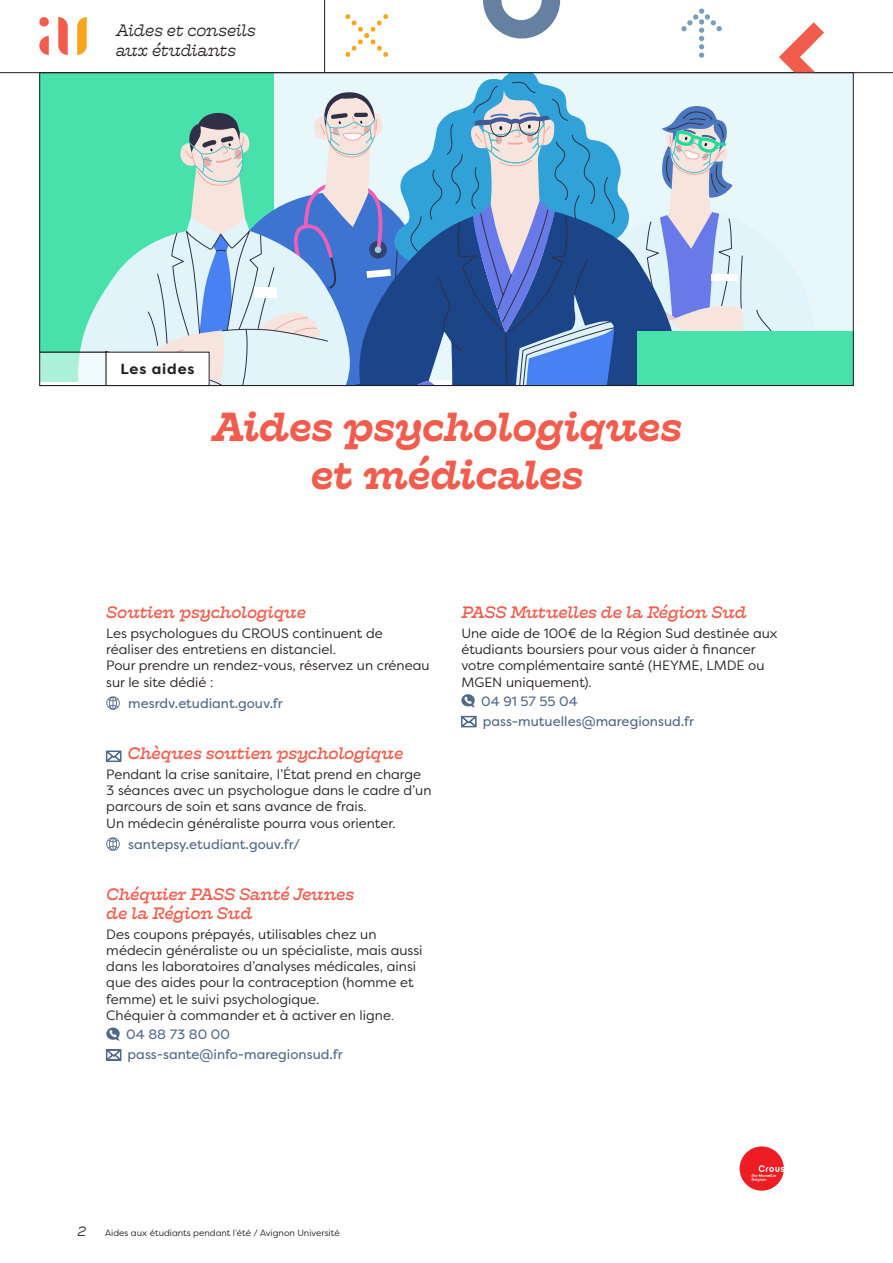
<style>
.page{position:relative;width:893px;height:1263px;background:#fff}
.page>*{position:absolute;margin:0;border:0;box-sizing:border-box;transform-origin:0 0}
.t1{font:italic 500 40.5px/48px "Hatch";letter-spacing:-.005em;color:#f15c4d;text-align:center}
.t2{font:italic 16.5px/19.8px "Hatch";letter-spacing:-.005em;color:#f15c4d}
.t3{font:italic 300 16.5px/19.8px "Hatch";color:#231f20}
.t4{font:700 14.55px "Filson Pro";letter-spacing:.06em;color:#231f20}
.t5{font:13.5px/16.2px "Filson Pro";color:#231f20}
.t6{font:13.5px/19.5px "Filson Pro";color:#536989}
.t7{font:italic 300 13.5px "Hatch";color:#231f20}
.t8{font:9px "Filson Pro";color:#231f20}
.s1{color:#536989}
.s2{color:#231f20}
.s3{font-size:12px;color:#231f20}
</style>
<div class="page">
<svg style="left:106px;top:696px;width:14px;height:14px"></svg>
<svg style="left:106px;top:751px;width:15px;height:11px"></svg>
<svg style="left:106px;top:837px;width:14px;height:14px"></svg>
<svg style="left:106px;top:1027px;width:14px;height:14px"></svg>
<svg style="left:106px;top:1049px;width:15px;height:11px"></svg>
<svg style="left:461px;top:694px;width:14px;height:13px"></svg>
<svg style="left:461px;top:716px;width:15px;height:11px"></svg>
<svg style="left:740px;top:1146px;width:44px;height:45px"></svg>
<hr style="left:324px;top:0;width:1px;height:72px;background:#231f20">
<div style="left:39px;top:17px;width:10px;height:10px;background:#f15c4d;border-radius:50%"></div>
<svg style="left:39px;top:36px;width:10px;height:19px"></svg>
<svg style="left:58px;top:17px;width:10px;height:38px"></svg>
<svg style="left:77px;top:17px;width:10px;height:38px"></svg>
<div style="left:259px;top:73px;width:594px;height:307px;background:#e6f7fa"></div>
<div style="left:40px;top:73px;width:234px;height:308px;background:#49e1ab"></div>
<svg style="left:76px;top:292px;width:28px;height:60px"></svg>
<svg style="left:484px;top:74px;width:55px;height:8px"></svg>
<svg style="left:104px;top:82px;width:668px;height:302px"></svg>
<div style="left:637px;top:331px;width:216px;height:54px;background:#49e1ab"></div>
<div style="left:106px;top:352px;width:103px;height:33px;background:#fff"></div>
<svg style="left:41px;top:354px;width:63px;height:30px;background:#cbf5e8"></svg>
<hr style="left:40px;top:352px;width:66px;height:1px;background:#231f20">
<hr style="left:0;top:72px;width:893px;height:1px;background:#231f20">
<hr style="left:39px;top:385px;width:814px;height:1px;background:#231f20">
<svg style="left:483px;top:0;width:77px;height:39px"></svg>
<svg style="left:345px;top:14px;width:43px;height:43px"></svg>
<svg style="left:681px;top:9px;width:41px;height:49px"></svg>
<svg style="left:779px;top:22px;width:45px;height:50px"></svg>
<p class="t3" style="left:116px;top:20px;width:141px">Aides et conseils aux étudiants</p>
<p class="t4" style="left:120px;top:360px;width:76px">Les aides</p>
<p class="t1" style="left:212px;top:403px;width:471px">Aides psychologiques et médicales</p>
<p class="t2" style="left:106px;top:603px;width:201px">Soutien psychologique</p>
<p class="t5" style="left:106px;top:625px;width:278px">Les psychologues du CROUS continuent de réaliser des entretiens en distanciel.</p>
<p class="t5" style="left:106px;top:657px;width:325px">Pour prendre un rendez-vous, réservez un créneau sur le site dédié :</p>
<p class="t6" style="left:128px;top:693px;width:156px">mesrdv.etudiant.gouv.fr</p>
<p class="t2" style="left:128px;top:744px;width:277px">Chèques soutien psychologique</p>
<p class="t5" style="left:106px;top:766px;width:327px">Pendant la crise sanitaire, l’État prend en charge<br>3 séances avec un psychologue dans le cadre d’un parcours de soin et sans avance de frais.</p>
<p class="t5" style="left:128px;top:812px;width:269px;line-height:21px;text-indent:-22px">Un médecin généraliste pourra vous orienter. <span class="s1">santepsy.etudiant.gouv.fr/</span></p>
<p class="t2" style="left:106px;top:884px;width:249px">Chéquier PASS Santé Jeunes de la Région Sud</p>
<p class="t5" style="left:106px;top:926px;width:318px">Des coupons prépayés, utilisables chez un médecin généraliste ou un spécialiste, mais aussi dans les laboratoires d’analyses médicales, ainsi que des aides pour la contraception (homme et femme) et le suivi psychologique.</p>
<p class="t6" style="left:126px;top:1005px;width:269px;text-indent:-20px"><span class="s2">Chéquier à commander et à activer en ligne</span><span class="s3">.<br></span>04 88 73 80 00 pass-sante@info-maregionsud.fr</p>
<p class="t2" style="left:461px;top:603px;width:287px">PASS Mutuelles de la Région Sud</p>
<p class="t5" style="left:461px;top:625px;width:318px">Une aide de 100€ de la Région Sud destinée aux étudiants boursiers pour vous aider à financer votre complémentaire santé (HEYME, LMDE ou MGEN uniquement).</p>
<p class="t6" style="left:481px;top:691px;width:214px">04 91 57 55 04 pass-mutuelles@maregionsud.fr</p>
<p class="t7" style="left:78px;top:1222px;width:10px">2</p>
<p class="t8" style="left:105px;top:1227px;width:236px">Aides aux étudiants pendant l’été / Avignon Université</p>
</div>
